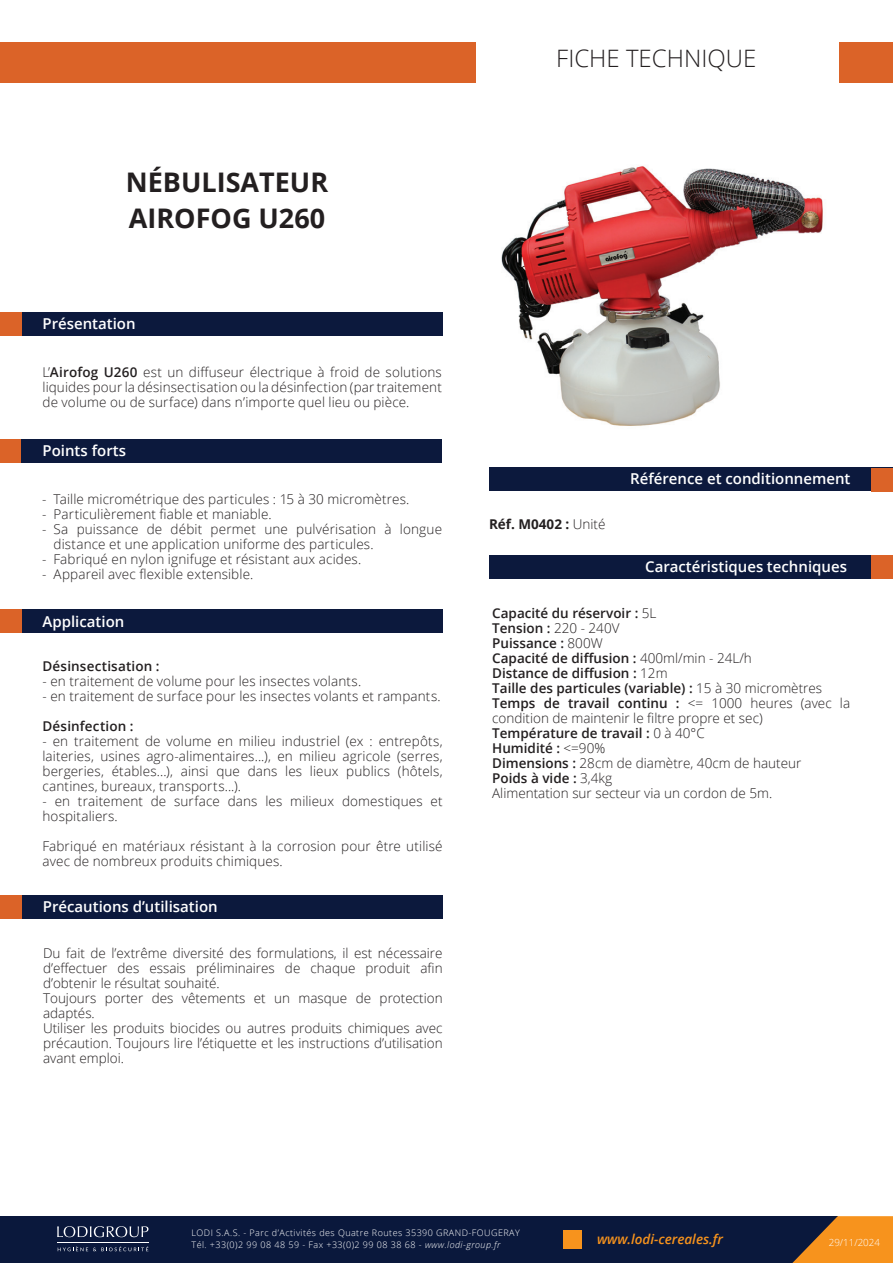
<style>
.page{position:relative;width:893px;height:1263px;background:#fff}
.page>*{position:absolute;margin:0;border:0;box-sizing:border-box;transform-origin:0 0}
.t1{font:700 27px/36px "Open Sans";color:#231f20}
.t2{font:300 24px "Open Sans";color:#231f20}
.t3{font:600 15px "Open Sans";color:#fff}
.t4{font:300 13.5px/15px "Open Sans";letter-spacing:.005em;color:#231f20}
.t5{font:600 13.5px "Open Sans";letter-spacing:.01em;color:#231f20}
.t6{font:italic 600 13.5px "Open Sans";color:#f7931d}
.t7{font:700 13.5px "Open Sans";color:#231f20}
.t8{font:300 9.75px "Open Sans";color:#fff}
.t9{font:300 9px/12px "Open Sans";letter-spacing:.05em;color:#fff}
.s1{font-weight:600}
.s2{font-weight:300}
.s3{font-style:italic}
</style>
<div class="page">
<div style="left:0;top:42px;width:475px;height:41px;background:#db6328"></div>
<div style="left:839px;top:42px;width:54px;height:41px;background:#db6328"></div>
<div style="left:0;top:312px;width:442px;height:23px;background:#0c193d"></div>
<div style="left:0;top:312px;width:21px;height:23px;background:#db6328"></div>
<div style="left:489px;top:468px;width:404px;height:23px;background:#0c193d"></div>
<div style="left:872px;top:468px;width:21px;height:23px;background:#db6328"></div>
<div style="left:489px;top:555px;width:404px;height:24px;background:#0c193d"></div>
<div style="left:872px;top:555px;width:21px;height:24px;background:#db6328"></div>
<div style="left:0;top:439px;width:442px;height:23px;background:#0c193d"></div>
<div style="left:0;top:439px;width:21px;height:23px;background:#db6328"></div>
<div style="left:0;top:610px;width:442px;height:23px;background:#0c193d"></div>
<div style="left:0;top:610px;width:22px;height:23px;background:#db6328"></div>
<div style="left:0;top:895px;width:442px;height:24px;background:#0c193d"></div>
<div style="left:0;top:895px;width:22px;height:24px;background:#db6328"></div>
<img style="left:501px;top:166px;width:322px;height:260px">
<div style="left:0;top:1216px;width:838px;height:47px;background:#0a183c"></div>
<svg style="left:792px;top:1216px;width:101px;height:47px"></svg>
<svg style="left:57px;top:1226px;width:91px;height:11px"></svg>
<svg style="left:58px;top:1246px;width:90px;height:5px"></svg>
<hr style="left:57px;top:1242px;width:91px;height:1px;background:#fff">
<div style="left:563px;top:1230px;width:19px;height:19px;background:#f7931d"></div>
<h1 class="t1" style="left:126px;top:164px;width:204px">NÉBULISATEUR<br>AIROFOG U260</h1>
<p class="t3" style="left:43px;top:313px;width:95px">Présentation</p>
<p class="t4" style="left:43px;top:364px;width:401px;text-align:justify">L’<span class="s1">Airofog U260</span> est un diffuseur électrique à froid de solutions liquides pour la désinsectisation ou la désinfection (par traitement de volume ou de surface) dans n’importe quel lieu ou pièce.</p>
<p class="t3" style="left:43px;top:440px;width:85px">Points forts</p>
<p class="t4" style="left:54px;top:491px;width:390px">Taille micrométrique des particules : 15 à 30 micromètres.<br>Particulièrement fiable et maniable.<br>Sa puissance de débit permet une pulvérisation à longue distance et une application uniforme des particules.<br>Fabriqué en nylon ignifuge et résistant aux acides.<br>Appareil avec flexible extensible.</p>
<p class="t4" style="left:42px;top:491px;width:6px;text-align:justify">- - -</p>
<p class="t4" style="left:42px;top:551px;width:6px">- -</p>
<p class="t3" style="left:43px;top:611px;width:83px">Application</p>
<p class="t5" style="left:43px;top:657px;width:119px">Désinsectisation :</p>
<p class="t4" style="left:43px;top:673px;width:320px">- en traitement de volume pour les insectes volants.</p>
<p class="t4" style="left:43px;top:688px;width:400px">- en traitement de surface pour les insectes volants et rampants.</p>
<p class="t5" style="left:43px;top:717px;width:93px">Désinfection :</p>
<p class="t4" style="left:43px;top:733px;width:402px;text-align:justify">- en traitement de volume en milieu industriel (ex : entrepôts, laiteries, usines agro-alimentaires...), en milieu agricole (serres, bergeries, étables...), ainsi que dans les lieux publics (hôtels, cantines, bureaux, transports...).</p>
<p class="t4" style="left:43px;top:793px;width:402px">- en traitement de surface dans les milieux domestiques et hospitaliers.</p>
<p class="t4" style="left:43px;top:838px;width:402px">Fabriqué en matériaux résistant à la corrosion pour être utilisé avec de nombreux produits chimiques.</p>
<p class="t3" style="left:43px;top:896px;width:176px">Précautions d’utilisation</p>
<p class="t4" style="left:43px;top:945px;width:401px">Du fait de l’extrême diversité des formulations, il est nécessaire d’effectuer des essais préliminaires de chaque produit afin d’obtenir le résultat souhaité.<br>Toujours porter des vêtements et un masque de protection adaptés.<br>Utiliser les produits biocides ou autres produits chimiques avec précaution. Toujours lire l’étiquette et les instructions d’utilisation avant emploi.</p>
<h2 class="t2" style="left:556px;top:42px;width:201px">FICHE TECHNIQUE</h2>
<p class="t7" style="left:489px;top:515px;width:118px">Réf. M0402 : <span class="s2">Unité</span></p>
<p class="t3" style="left:630px;top:468px;width:222px">Référence et conditionnement</p>
<p class="t3" style="left:645px;top:556px;width:203px">Caractéristiques techniques</p>
<p class="t4" style="left:492px;top:605px;width:359px"><span class="s1">Capacité du réservoir :</span> 5L<br><span class="s1">Tension :</span> 220 - 240V<br><span class="s1">Puissance :</span> 800W<br><span class="s1">Capacité de diffusion :</span> 400ml/min - 24L/h<br><span class="s1">Distance de diffusion :</span> 12m<br><span class="s1">Taille des particules (variable) :</span> 15 à 30 micromètres <span class="s1">Temps de travail continu :</span> &lt;= 1000 heures (avec la condition de maintenir le filtre propre et sec)<br><span class="s1">Température de travail :</span> 0 à 40°C<br><span class="s1">Humidité :</span> &lt;=90%<br><span class="s1">Dimensions :</span> 28cm de diamètre, 40cm de hauteur<br><span class="s1">Poids à vide :</span> 3,4kg<br>Alimentation sur secteur via un cordon de 5m.</p>
<p class="t9" style="left:192px;top:1227px;width:330px">LODI S.A.S. - Parc d’Activités des Quatre Routes 35390 GRAND-FOUGERAY<br>Tél. +33(0)2 99 08 48 59 - Fax +33(0)2 99 08 38 68 - <span class="s3">www.lodi-group.fr</span></p>
<p class="t6" style="left:597px;top:1230px;width:127px">www.lodi-cereales.fr</p>
<p class="t8" style="left:829px;top:1236px;width:53px">29/11/2024</p>
</div>
